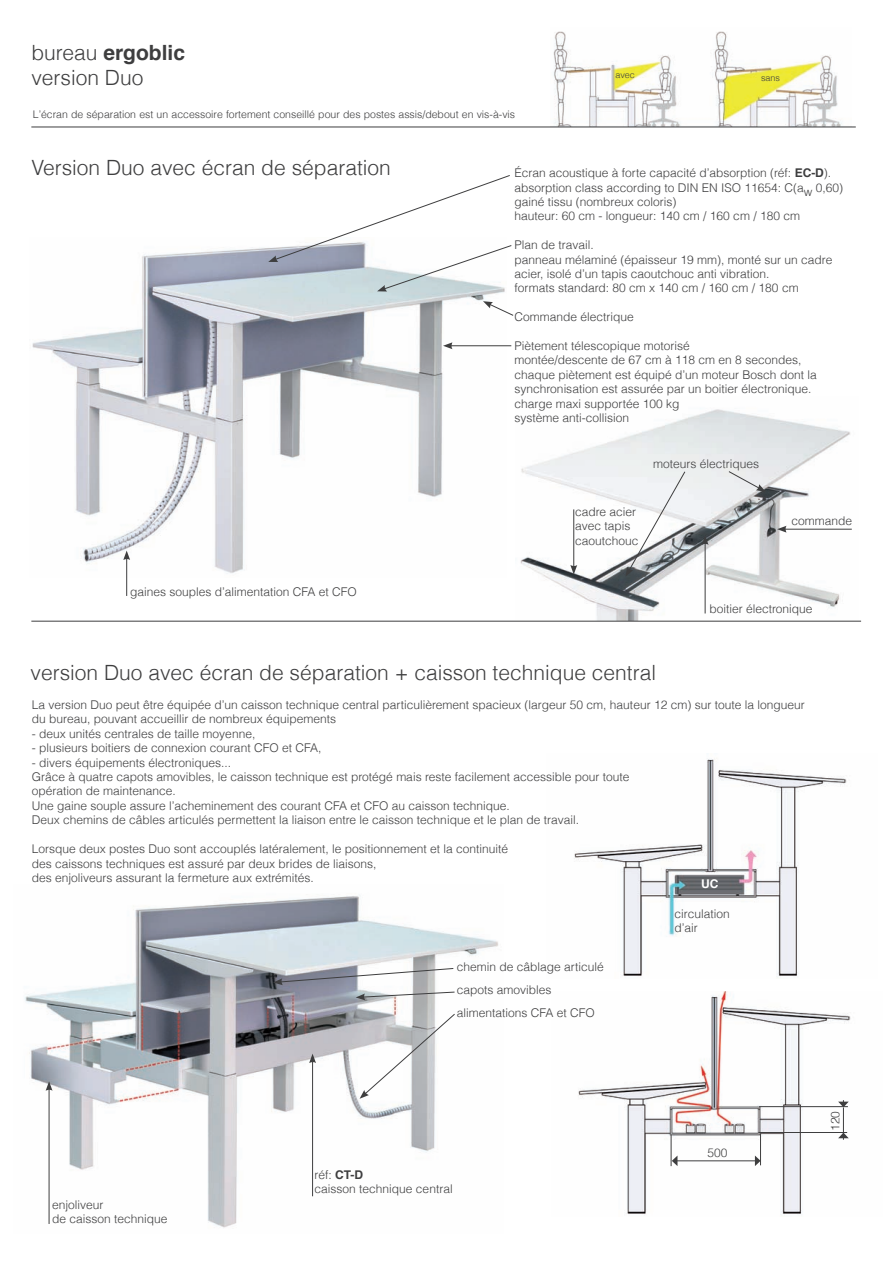
<style>
.page{position:relative;width:893px;height:1263px;background:#fff}
.page>*{position:absolute;margin:0;border:0;box-sizing:border-box;transform-origin:0 0}
.t1{font:300 21px/25.2px "Helvetica";color:#3e3e3f}
.t2{font:300 12px/14.4px "Helvetica";color:#3e3e3f}
.t3{font:700 12px "Helvetica";color:#fff}
.t4{font:300 10.5px "Helvetica";color:#3e3e3f}
.t5{font:300 9px "Helvetica";color:#3e3e3f}
.s1{font-weight:700}
</style>
<div class="page">
<img style="left:32px;top:247px;width:475px;height:331px">
<img style="left:550px;top:31px;width:301px;height:96px">
<hr style="left:31px;top:127px;width:825px;height:1px;background:#3e3e3f">
<hr style="left:450px;top:345px;width:61px;height:1px;background:#3e3e3f">
<svg style="left:443px;top:342px;width:9px;height:7px"></svg>
<svg style="left:268px;top:175px;width:244px;height:116px"></svg>
<svg style="left:483px;top:301px;width:31px;height:15px"></svg>
<hr style="left:126px;top:558px;width:1px;height:38px;background:#3e3e3f">
<svg style="left:123px;top:550px;width:7px;height:10px"></svg>
<img style="left:578px;top:991px;width:273px;height:224px">
<img style="left:24px;top:896px;width:474px;height:332px">
<hr style="left:312px;top:1061px;width:1px;height:135px;background:#3e3e3f">
<svg style="left:309px;top:1053px;width:7px;height:10px"></svg>
<img style="left:574px;top:759px;width:273px;height:217px">
<hr style="left:49px;top:1088px;width:1px;height:136px;background:#3e3e3f">
<svg style="left:46px;top:1081px;width:7px;height:10px"></svg>
<hr style="left:671px;top:1135px;width:1px;height:31px;background:#3e3e3f">
<hr style="left:760px;top:1134px;width:1px;height:31px;background:#3e3e3f">
<hr style="left:677px;top:1160px;width:79px;height:1px;background:#3e3e3f">
<svg style="left:755px;top:1155px;width:6px;height:11px"></svg>
<svg style="left:672px;top:1155px;width:5px;height:11px"></svg>
<hr style="left:758px;top:1132px;width:89px;height:1px;background:#3e3e3f">
<hr style="left:759px;top:1106px;width:89px;height:1px;background:#3e3e3f">
<svg style="left:838px;top:1100px;width:11px;height:40px"></svg>
<img style="left:520px;top:409px;width:332px;height:211px">
<svg style="left:625px;top:471px;width:61px;height:106px"></svg>
<svg style="left:728px;top:471px;width:38px;height:21px"></svg>
<hr style="left:705px;top:542px;width:1px;height:71px;background:#3e3e3f">
<svg style="left:702px;top:535px;width:7px;height:10px"></svg>
<hr style="left:784px;top:529px;width:68px;height:1px;background:#3e3e3f">
<svg style="left:777px;top:526px;width:10px;height:7px"></svg>
<hr style="left:573px;top:509px;width:1px;height:58px;background:#3e3e3f">
<svg style="left:570px;top:565px;width:7px;height:9px"></svg>
<hr style="left:31px;top:621px;width:830px;height:1px;background:#3e3e3f">
<svg style="left:273px;top:968px;width:181px;height:17px"></svg>
<svg style="left:356px;top:991px;width:99px;height:9px"></svg>
<svg style="left:360px;top:1013px;width:96px;height:86px"></svg>
<h1 class="t1" style="left:31px;top:40px;width:155px">bureau <span class="s1">ergoblic </span>version Duo</h1>
<p class="t5" style="left:615px;top:69px;width:21px">avec</p>
<p class="t5" style="left:761px;top:72px;width:21px">sans</p>
<p class="t4" style="left:33px;top:108px;width:484px">L’écran de séparation est un accessoire fortement conseillé pour des postes assis/debout en vis-à-vis</p>
<h1 class="t1" style="left:31px;top:155px;width:361px">Version Duo avec écran de séparation</h1>
<p class="t2" style="left:514px;top:166px;width:330px">Écran acoustique à forte capacité d’absorption (réf: <span class="s1">EC-D</span>). absorption class according to DIN EN ISO 11654: C(aw 0,60) gainé tissu (nombreux coloris)<br>hauteur: 60 cm - longueur: 140 cm / 160 cm / 180 cm</p>
<p class="t2" style="left:514px;top:238px;width:319px">Plan de travail.<br>panneau mélaminé (épaisseur 19 mm), monté sur un cadre acier, isolé d’un tapis caoutchouc anti vibration.<br>formats standard: 80 cm x 140 cm / 160 cm / 180 cm</p>
<p class="t2" style="left:514px;top:310px;width:121px">Commande électrique</p>
<p class="t2" style="left:514px;top:338px;width:304px">Piètement télescopique motorisé<br>montée/descente de 67 cm à 118 cm en 8 secondes, chaque piètement est équipé d’un moteur Bosch dont la synchronisation est assurée par un boitier électronique. charge maxi supportée 100 kg<br>système anti-collision</p>
<p class="t2" style="left:130px;top:585px;width:228px">gaines souples d’alimentation CFA et CFO</p>
<p class="t2" style="left:575px;top:504px;width:65px">cadre acier avec tapis caoutchouc</p>
<p class="t2" style="left:653px;top:456px;width:108px">moteurs électriques</p>
<p class="t2" style="left:791px;top:514px;width:62px">commande</p>
<p class="t2" style="left:709px;top:601px;width:105px">boitier électronique</p>
<h1 class="t1" style="left:31px;top:660px;width:627px">version Duo avec écran de séparation + caisson technique central</h1>
<p class="t2" style="left:32px;top:697px;width:774px">La version Duo peut être équipée d’un caisson technique central particulièrement spacieux (largeur 50 cm, hauteur 12 cm) sur toute la longueur du bureau, pouvant accueillir de nombreux équipements</p>
<p class="t2" style="left:32px;top:726px;width:225px">- deux unités centrales de taille moyenne,</p>
<p class="t2" style="left:32px;top:741px;width:291px">- plusieurs boitiers de connexion courant CFO et CFA,</p>
<p class="t2" style="left:32px;top:755px;width:599px">- divers équipements électroniques...<br>Grâce à quatre capots amovibles, le caisson technique est protégé mais reste facilement accessible pour toute opération de maintenance.<br>Une gaine souple assure l’acheminement des courant CFA et CFO au caisson technique.<br>Deux chemins de câbles articulés permettent la liaison entre le caisson technique et le plan de travail.</p>
<p class="t2" style="left:32px;top:841px;width:478px">Lorsque deux postes Duo sont accouplés latéralement, le positionnement et la continuité des caissons techniques est assuré par deux brides de liaisons,<br>des enjoliveurs assurant la fermeture aux extrémités.</p>
<p class="t3" style="left:701px;top:874px;width:19px">UC</p>
<p class="t2" style="left:52px;top:1197px;width:117px">enjoliveur<br>de caisson technique</p>
<p class="t2" style="left:457px;top:959px;width:148px">chemin de câblage articulé</p>
<p class="t2" style="left:457px;top:1005px;width:140px">alimentations CFA et CFO</p>
<p class="t2" style="left:457px;top:982px;width:96px">capots amovibles</p>
<p class="t2" style="left:315px;top:1167px;width:140px">réf: <span class="s1">CT-D<br></span>caisson technique central</p>
<p class="t2" style="left:675px;top:906px;width:57px">circulation d’air</p>
<p class="t2" style="left:707px;top:1145px;width:22px">500</p>
<p class="t2" style="left:828px;top:1131px;width:22px;rotate:-90deg">120</p>
</div>
